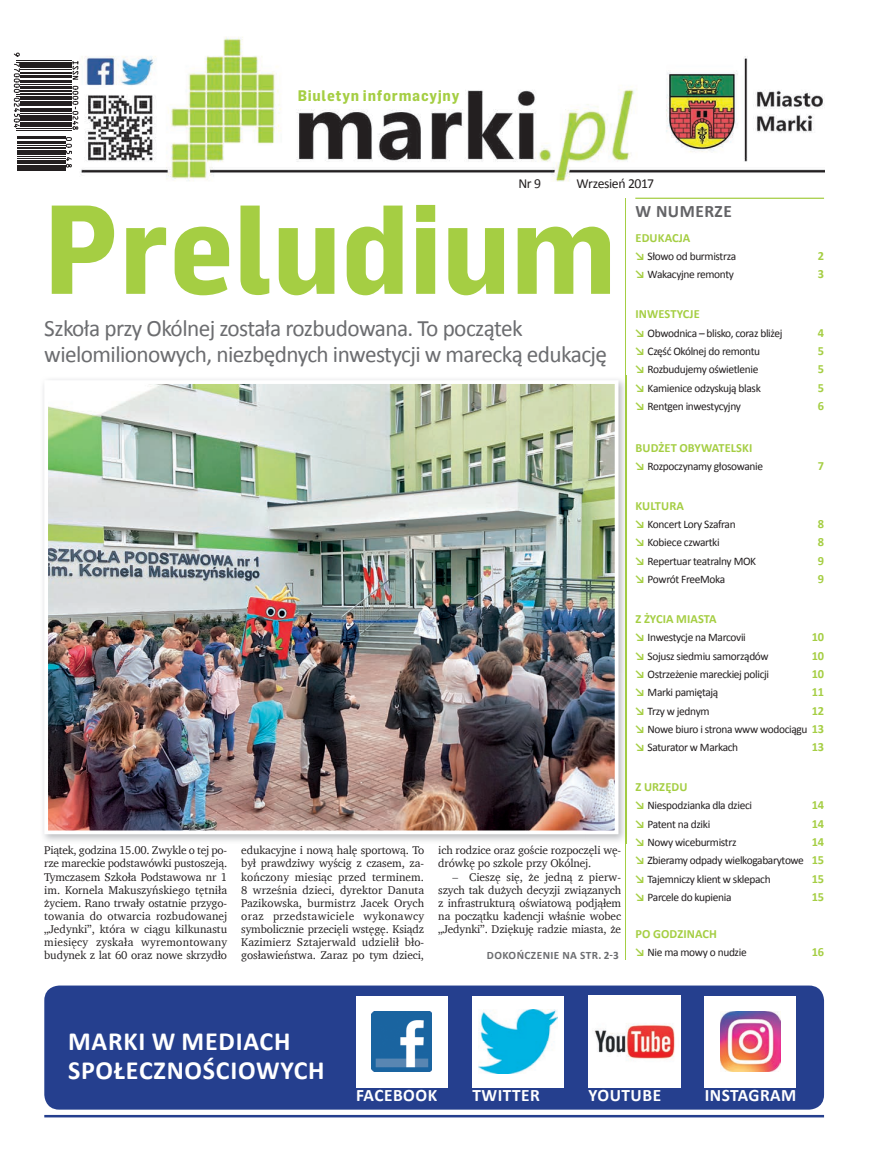
<style>
.page{position:relative;width:879px;height:1170px;background:#fff}
.page>*{position:absolute;margin:0;border:0;box-sizing:border-box;transform-origin:0 0}
.t1{font:700 123.75px "Flama Table Pl";color:#a5ce43}
.t2{font:700 26.25px/28.8px "Calibri";letter-spacing:.03em;color:#fff}
.t3{font:23.5px/26.2px "Calibri";letter-spacing:-.025em;color:#6c6d70}
.t4{font:700 17.5px "Calibri";letter-spacing:.03em;color:#fff}
.t5{font:700 17.5px "Calibri";letter-spacing:.03em;color:#636366}
.t6{font:700 15px "Flama Table Pl";letter-spacing:.05em;color:#a5ce43}
.t7{font:13.75px "Calibri";letter-spacing:-.03em;color:#231f20}
.t8{font:700 12.5px "Calibri";letter-spacing:.01em;color:#a5ce43}
.t9{font:11.5px/13.1px "Charter";letter-spacing:-.01em;color:#231f20;text-align:justify}
.t10{font:11.5px/18.4px "Calibri";letter-spacing:-.03em;color:#231f20}
.t11{font:700 11.25px "Calibri";letter-spacing:.04em;color:#6c6d70}
.s1{font-weight:700;font-size:11.88px;color:#a5ce43}
.s2{font-weight:700;font-size:12.5px;color:#a5ce43}
</style>
<div class="page">
<img style="left:81px;top:37px;width:743px;height:145px">
<hr style="left:635px;top:198px;width:189px;height:1px;background:#a5ce43">
<hr style="left:625px;top:198px;width:1px;height:761px;background:#a5ce43">
<hr style="left:17px;top:168px;width:49px;height:3px;background:#231f20">
<svg style="left:13px;top:52px;width:66px;height:116px"></svg>
<div style="left:298px;top:89px;width:167px;height:16px;background:#fff"></div>
<div style="left:44px;top:985px;width:780px;height:124px;background:#253f8e;border-radius:15px"></div>
<div style="left:472px;top:995px;width:92px;height:92px;background:#fff"></div>
<img style="left:478px;top:1009px;width:79px;height:64px">
<img style="left:588px;top:995px;width:92px;height:92px">
<div style="left:704px;top:995px;width:92px;height:92px;background:#fff"></div>
<img style="left:720px;top:1011px;width:60px;height:60px">
<div style="left:356px;top:995px;width:92px;height:92px;background:#fff"></div>
<img style="left:372px;top:1011px;width:60px;height:60px">
<hr style="left:44px;top:1114px;width:780px;height:3px;background:#253f8e">
<img style="left:43px;top:375px;width:584px;height:468px">
<img style="left:625px;top:375px;width:1px;height:468px">
<img style="left:49px;top:385px;width:564px;height:444px">
<div style="left:44px;top:380px;width:574px;height:454px;border:4px solid #fff"></div>
<p class="t6" style="left:298px;top:87px;width:163px">Biuletyn informacyjny</p>
<p class="t7" style="left:518px;top:175px;width:24px">Nr 9</p>
<p class="t7" style="left:576px;top:175px;width:79px">Wrzesień 2017</p>
<p class="t1" style="left:44px;top:177px;width:573px">Preludium</p>
<p class="t3" style="left:44px;top:314px;width:564px">Szkoła przy Okólnej została rozbudowana. To początek wielomilionowych, niezbędnych inwestycji w marecką edukację</p>
<p class="t9" style="left:44px;top:843px;width:184px">Piątek, godzina 15.00. Zwykle o tej po&shy;rze mareckie podstawówki pustoszeją.<br>Tymczasem Szkoła Podstawowa nr 1 im. Kornela Makuszyńskiego tętniła życiem. Rano trwały ostatnie przygo&shy;towania do otwarcia rozbudowanej „Jedynki”, która w ciągu kilkunastu miesięcy zyskała wyremontowany budynek z lat 60 oraz nowe skrzydło</p>
<p class="t9" style="left:241px;top:843px;width:184px">edukacyjne i nową halę sportową. To był prawdziwy wyścig z czasem, za&shy;kończony miesiąc przed terminem.<br>8 września dzieci, dyrektor Danuta Pazikowska, burmistrz Jacek Orych oraz przedstawiciele wykonawcy symbolicznie przecięli wstęgę. Ksiądz Kazimierz Sztajerwald udzielił bło&shy;gosławieństwa. Zaraz po tym dzieci,</p>
<p class="t9" style="left:438px;top:843px;width:184px">ich rodzice oraz goście rozpoczęli wę&shy;drówkę po szkole przy Okólnej.</p>
<p class="t9" style="left:438px;top:869px;width:184px;text-indent:14px">– Cieszę się, że jedną z pierw&shy;szych tak dużych decyzji związanych z infrastrukturą oświatową podjąłem na początku kadencji właśnie wobec „Jedynki”. Dziękuję radzie miasta, że</p>
<p class="t11" style="left:487px;top:948px;width:133px">DOKOŃCZENIE NA STR. 2-3</p>
<p class="t5" style="left:635px;top:200px;width:98px">W NUMERZE</p>
<p class="t8" style="left:635px;top:230px;width:56px">EDUKACJA</p>
<p class="t10" style="left:635px;top:246px;width:102px"><span class="s1">↘</span> Słowo od burmistrza</p>
<p class="t8" style="left:818px;top:248px;width:8px">2</p>
<p class="t10" style="left:635px;top:265px;width:100px"><span class="s1">↘</span> Wakacyjne remonty</p>
<p class="t8" style="left:818px;top:266px;width:8px">3</p>
<p class="t8" style="left:635px;top:306px;width:66px">INWESTYCJE</p>
<p class="t10" style="left:635px;top:323px;width:149px"><span class="s1">↘</span> Obwodnica – blisko, coraz bliżej</p>
<p class="t8" style="left:818px;top:324px;width:8px">4</p>
<p class="t10" style="left:635px;top:341px;width:126px"><span class="s1">↘</span> Część Okólnej do remontu</p>
<p class="t8" style="left:818px;top:343px;width:8px">5</p>
<p class="t10" style="left:635px;top:359px;width:125px"><span class="s1">↘</span> Rozbudujemy oświetlenie</p>
<p class="t8" style="left:818px;top:361px;width:8px">5</p>
<p class="t10" style="left:635px;top:378px;width:127px"><span class="s1">↘</span> Kamienice odzyskują blask</p>
<p class="t8" style="left:818px;top:379px;width:8px">5</p>
<p class="t10" style="left:635px;top:396px;width:107px"><span class="s1">↘</span> Rentgen inwestycyjny</p>
<p class="t8" style="left:818px;top:398px;width:8px">6</p>
<p class="t8" style="left:635px;top:439px;width:118px">BUDŻET OBYWATELSKI</p>
<p class="t10" style="left:635px;top:456px;width:129px"><span class="s1">↘</span> Rozpoczynamy głosowanie</p>
<p class="t8" style="left:818px;top:458px;width:8px">7</p>
<p class="t8" style="left:635px;top:497px;width:50px">KULTURA</p>
<p class="t10" style="left:635px;top:514px;width:102px"><span class="s1">↘</span> Koncert Lory Szafran</p>
<p class="t8" style="left:818px;top:516px;width:8px">8</p>
<p class="t10" style="left:635px;top:532px;width:86px"><span class="s1">↘</span> Kobiece czwartki</p>
<p class="t8" style="left:818px;top:534px;width:8px">8</p>
<p class="t10" style="left:635px;top:551px;width:122px"><span class="s1">↘</span> Repertuar teatralny MOK</p>
<p class="t8" style="left:818px;top:552px;width:8px">9</p>
<p class="t10" style="left:635px;top:569px;width:91px"><span class="s1">↘</span> Powrót FreeMoka</p>
<p class="t8" style="left:818px;top:571px;width:8px">9</p>
<p class="t8" style="left:635px;top:611px;width:83px">Z ŻYCIA MIASTA</p>
<p class="t10" style="left:635px;top:627px;width:112px"><span class="s1">↘</span> Inwestycje na Marcovii</p>
<p class="t8" style="left:812px;top:629px;width:14px">10</p>
<p class="t10" style="left:635px;top:646px;width:135px"><span class="s1">↘</span> Sojusz siedmiu samorządów</p>
<p class="t8" style="left:812px;top:647px;width:14px">10</p>
<p class="t10" style="left:635px;top:664px;width:135px"><span class="s1">↘</span> Ostrzeżenie mareckiej policji</p>
<p class="t8" style="left:812px;top:666px;width:14px">10</p>
<p class="t10" style="left:635px;top:682px;width:85px"><span class="s1">↘</span> Marki pamiętają</p>
<p class="t8" style="left:812px;top:684px;width:14px">11</p>
<p class="t10" style="left:635px;top:701px;width:76px"><span class="s1">↘</span> Trzy w jednym</p>
<p class="t8" style="left:812px;top:702px;width:14px">12</p>
<p class="t10" style="left:635px;top:719px;width:190px"><span class="s1">↘</span> Nowe biuro i strona www wodociągu <span class="s2">13 </span><span class="s1">↘</span> Saturator w Markach</p>
<p class="t8" style="left:812px;top:739px;width:14px">13</p>
<p class="t8" style="left:635px;top:779px;width:53px">Z URZĘDU</p>
<p class="t10" style="left:635px;top:795px;width:118px"><span class="s1">↘</span> Niespodzianka dla dzieci</p>
<p class="t8" style="left:812px;top:797px;width:14px">14</p>
<p class="t10" style="left:635px;top:814px;width:76px"><span class="s1">↘</span> Patent na dziki</p>
<p class="t8" style="left:812px;top:815px;width:14px">14</p>
<p class="t10" style="left:635px;top:832px;width:103px"><span class="s1">↘</span> Nowy wiceburmistrz</p>
<p class="t8" style="left:812px;top:834px;width:14px">14</p>
<p class="t10" style="left:635px;top:850px;width:190px"><span class="s1">↘</span> Zbieramy odpady wielkogabarytowe <span class="s2">15 </span><span class="s1">↘</span> Tajemniczy klient w sklepach</p>
<p class="t8" style="left:812px;top:870px;width:14px">15</p>
<p class="t10" style="left:635px;top:887px;width:98px"><span class="s1">↘</span> Parcele do kupienia</p>
<p class="t8" style="left:812px;top:889px;width:14px">15</p>
<p class="t8" style="left:635px;top:925px;width:83px">PO GODZINACH</p>
<p class="t10" style="left:635px;top:942px;width:113px"><span class="s1">↘</span> Nie ma mowy o nudzie</p>
<p class="t8" style="left:812px;top:944px;width:14px">16</p>
<p class="t2" style="left:68px;top:1025px;width:258px">MARKI W MEDIACH<br>SPOŁECZNOŚCIOWYCH</p>
<p class="t4" style="left:356px;top:1084px;width:83px">FACEBOOK</p>
<p class="t4" style="left:472px;top:1084px;width:69px">TWITTER</p>
<p class="t4" style="left:588px;top:1084px;width:74px">YOUTUBE</p>
<p class="t4" style="left:705px;top:1084px;width:93px">INSTAGRAM</p>
</div>
